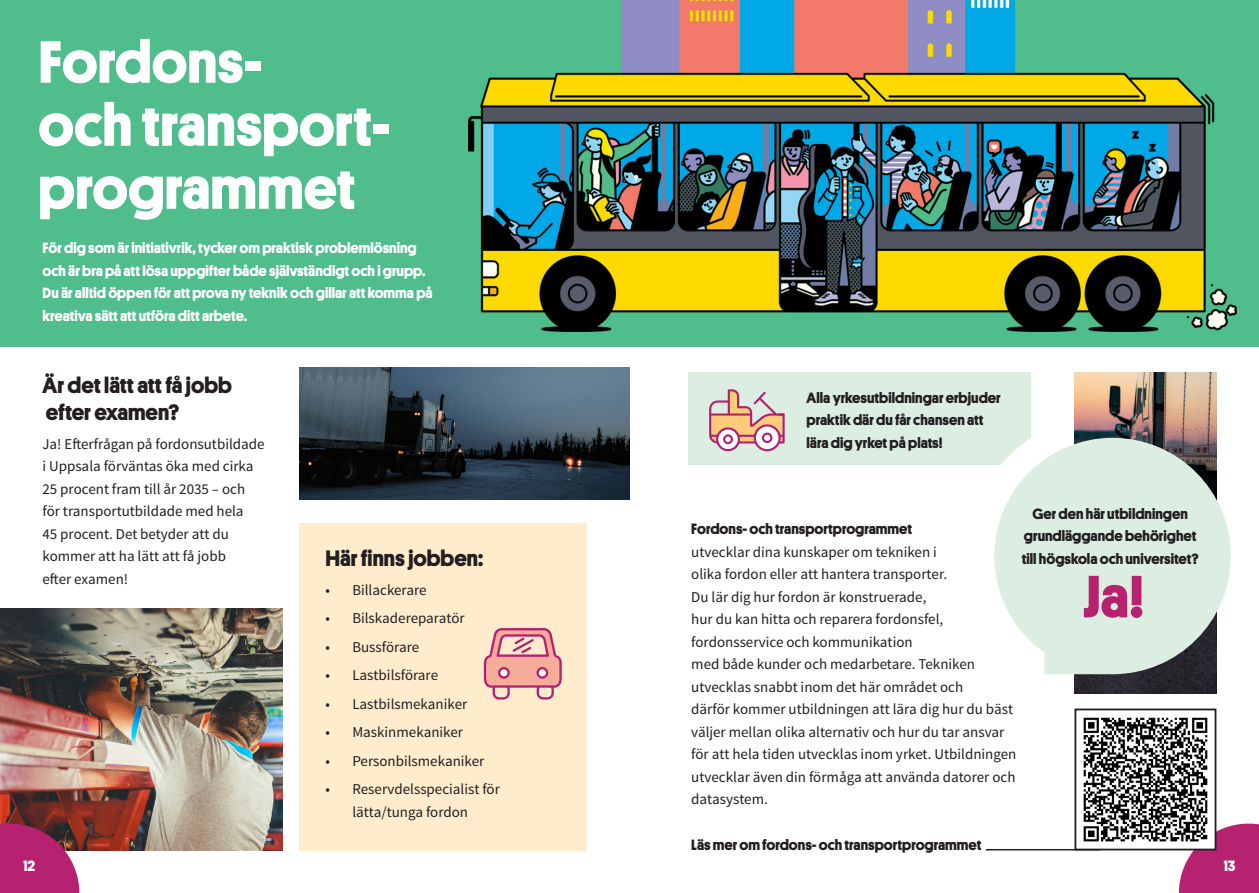
<style>
.page{position:relative;width:1259px;height:893px;background:#fff}
.page>*{position:absolute;margin:0;border:0;box-sizing:border-box;transform-origin:0 0}
.Rubrik_1{font:700 60px/63px "Platform";color:#fff}
.Rubrik_1-2{font:700 60px "Platform";color:#b62270}
.Rubrik_2{font:700 22.5px/27px "Platform";color:#231f20}
.Brödtext{font:15px/22.5px "Source Sans Pro";color:#231f20}
.Ingress{font:700 15px/22.5px "Platform";color:#fff}
.Mellanrubrik{font:700 15px/22.5px "Platform";color:#231f20}
.Brödtext-2{font:700 15px "Platform";color:#231f20}
.Mellanrubrik-2{font:700 15px "Platform";color:#fff}
.s1{font-family:"Platform";font-weight:700}
</style>
<div class="page">
<svg style="left:1179px;top:824px;width:80px;height:69px;background:#b92f77"></svg>
<div style="left:688px;top:372px;width:342px;height:93px;background:#dceee2"></div>
<div style="left:0;top:0;width:1259px;height:347px;background:#4fbd8c"></div>
<img style="left:469px;top:0;width:767px;height:332px">
<img style="left:300px;top:367px;width:329px;height:132px">
<div style="left:300px;top:523px;width:287px;height:327px;background:#feeccd"></div>
<img style="left:1083px;top:717px;width:130px;height:130px">
<div style="left:1074px;top:709px;width:142px;height:141px;border:2px solid #231f20"></div>
<hr style="left:986px;top:849px;width:113px;height:1px;background:#231f20">
<img style="left:0;top:608px;width:282px;height:242px">
<svg style="left:0;top:824px;width:79px;height:69px;background:#a92b69"></svg>
<svg style="left:709px;top:389px;width:75px;height:62px"></svg>
<img style="left:1074px;top:372px;width:142px;height:321px">
<svg style="left:994px;top:438px;width:236px;height:236px;background:#d5e3da"></svg>
<svg style="left:484px;top:628px;width:78px;height:71px"></svg>
<p class="Rubrik_1" style="left:38px;top:27px;width:354px">Fordons-<br>och transport&shy;programmet</p>
<p class="Ingress" style="left:43px;top:236px;width:391px">För dig som är initiativrik, tycker om praktisk problemlösning och är bra på att lösa uppgifter både självständigt och i grupp.<br>Du är alltid öppen för att prova ny teknik och gillar att komma på kreativa sätt att utföra ditt arbete.</p>
<p class="Rubrik_2" style="left:43px;top:371px;width:191px">Är det lätt att få jobb efter examen?</p>
<p class="Brödtext" style="left:43px;top:433px;width:224px">Ja! Efterfrågan på fordonsutbildade i Uppsala förväntas öka med cirka<br>25 procent fram till år 2035 – och för transportutbildade med hela<br>45 procent. Det betyder att du kommer att ha lätt att få jobb<br>efter examen!</p>
<p class="Mellanrubrik-2" style="left:23px;top:854px;width:13px">12</p>
<p class="Rubrik_2" style="left:325px;top:543px;width:159px">Här finns jobben:</p>
<p class="Brödtext" style="left:325px;top:579px;width:103px">• Billackerare</p>
<p class="Brödtext" style="left:325px;top:607px;width:141px">• Bilskadereparatör</p>
<p class="Brödtext" style="left:325px;top:636px;width:95px">• Bussförare</p>
<p class="Brödtext" style="left:325px;top:664px;width:114px">• Lastbilsförare</p>
<p class="Brödtext" style="left:325px;top:693px;width:143px">• Lastbilsmekaniker</p>
<p class="Brödtext" style="left:325px;top:721px;width:139px">• Maskinmekaniker</p>
<p class="Brödtext" style="left:325px;top:750px;width:160px">• Personbilsmekaniker</p>
<p class="Brödtext" style="left:325px;top:778px;width:176px;text-align:center">• Reservdelsspecialist för lätta/tunga fordon</p>
<p class="Mellanrubrik" style="left:806px;top:385px;width:196px">Alla yrkesutbildningar erbjuder praktik där du får chansen att lära dig yrket på plats!</p>
<p class="Mellanrubrik" style="left:1022px;top:501px;width:178px;text-align:center">Ger den här utbildningen grundläggande behörighet till högskola och universitet?</p>
<p class="Rubrik_1-2" style="left:1082px;top:553px;width:63px">Ja!</p>
<p class="Brödtext" style="left:691px;top:518px;width:247px"><span class="s1">Fordons- och transportprogrammet </span>utvecklar dina kunskaper om tekniken i</p>
<p class="Brödtext" style="left:691px;top:563px;width:257px">olika fordon eller att hantera transporter.</p>
<p class="Brödtext" style="left:691px;top:586px;width:237px">Du lär dig hur fordon är konstruerade,</p>
<p class="Brödtext" style="left:691px;top:608px;width:253px">hur du kan hitta och reparera fordonsfel, fordonsservice och kommunikation</p>
<p class="Brödtext" style="left:691px;top:653px;width:285px">med både kunder och medarbetare. Tekniken utvecklas snabbt inom det här området och</p>
<p class="Brödtext" style="left:691px;top:698px;width:327px">därför kommer utbildningen att lära dig hur du bäst väljer mellan olika alternativ och hur du tar ansvar för att hela tiden utvecklas inom yrket. Utbildningen utvecklar även din förmåga att använda datorer och datasystem.</p>
<p class="Brödtext-2" style="left:691px;top:833px;width:292px">Läs mer om fordons- och transportprogrammet</p>
<p class="Ingress" style="left:1223px;top:853px;width:13px">13</p>
</div>
